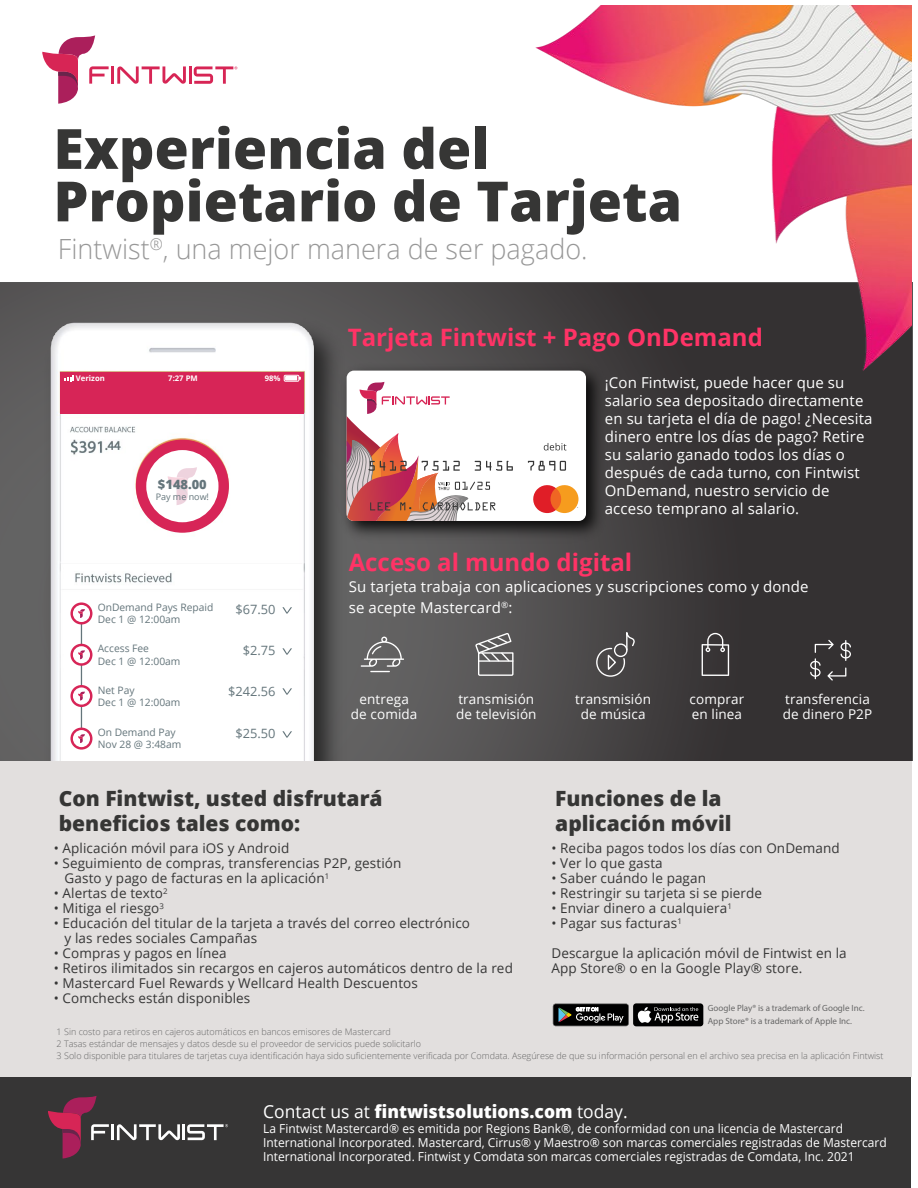
<style>
.page{position:relative;width:918px;height:1188px;background:#fff}
.page>*{position:absolute;margin:0;border:0;box-sizing:border-box;transform-origin:0 0}
.t1{font:800 55.5px/52.5px "Open Sans";color:#363635}
.t2{font:300 27.9px "Open Sans";color:#989898}
.t3{font:700 24px "Open Sans";color:#f36}
.t4{font:800 21px/25.2px "Open Sans";color:#363635}
.t5{font:800 18px "Open Sans";color:#fff}
.t6{font:15px/18px "Open Sans";letter-spacing:.01em;color:#fff}
.t7{font:13.5px/15px "Open Sans";letter-spacing:.01em;color:#363636}
.t8{font:13.5px/15px "Open Sans";letter-spacing:.01em;color:#fff}
.t9{font:12.9px "Open Sans";color:#64757b}
.t10{font:800 12.9px "Open Sans";color:#64757b}
.t11{font:12.3px/14.4px "Open Sans";color:#fff}
.t12{font:10.2px/12.3px "Open Sans";color:#64757b}
.t13{font:300 9px/12.1px "Open Sans";color:#676767}
.t14{font:9px "Myriad Pro";color:#676767}
.t15{font:9px "Open Sans";color:#64757b}
.t16{font:700 7.65px "Open Sans";color:#fff}
.s1{font-weight:400}
</style>
<div class="page">
<svg style="left:0;top:283px;width:911px;height:478px;background:#464344"></svg>
<img style="left:528px;top:5px;width:383px;height:384px">
<hr style="left:189px;top:66px;width:3px;height:18px;background:#d72555">
<svg style="left:42px;top:35px;width:144px;height:69px"></svg>
<svg style="left:194px;top:66px;width:43px;height:18px"></svg>
<img style="left:325px;top:314px;width:26px;height:447px">
<img style="left:29px;top:309px;width:296px;height:452px">
<div style="left:61px;top:372px;width:243px;height:42px;background:#d72557"></div>
<div style="left:284px;top:375px;width:15px;height:6px;border:1px solid #fff"></div>
<svg style="left:285px;top:376px;width:16px;height:5px"></svg>
<svg style="left:64px;top:375px;width:10px;height:6px"></svg>
<div style="left:136px;top:440px;width:93px;height:93px;background:#d72557;border-radius:50%"></div>
<div style="left:146px;top:450px;width:73px;height:72px;background:#fff;border-radius:50%"></div>
<svg style="left:168px;top:467px;width:29px;height:38px"></svg>
<div style="left:65px;top:594px;width:234px;height:150px;background:#fff"></div>
<hr style="left:81px;top:622px;width:1px;height:108px;background:#64757b">
<svg style="left:70px;top:644px;width:22px;height:22px"></svg>
<div style="left:73px;top:646px;width:17px;height:17px;background:#fff;border-radius:50%"></div>
<svg style="left:78px;top:650px;width:7px;height:9px"></svg>
<svg style="left:70px;top:685px;width:22px;height:22px"></svg>
<svg style="left:73px;top:687px;width:17px;height:18px"></svg>
<svg style="left:78px;top:692px;width:7px;height:9px"></svg>
<svg style="left:70px;top:728px;width:22px;height:22px"></svg>
<div style="left:73px;top:730px;width:17px;height:17px;background:#fff;border-radius:50%"></div>
<svg style="left:78px;top:734px;width:7px;height:9px"></svg>
<svg style="left:70px;top:602px;width:22px;height:22px"></svg>
<div style="left:73px;top:605px;width:17px;height:17px;background:#fff;border-radius:50%"></div>
<svg style="left:78px;top:609px;width:7px;height:9px"></svg>
<svg style="left:282px;top:607px;width:10px;height:7px"></svg>
<svg style="left:282px;top:648px;width:10px;height:7px"></svg>
<svg style="left:282px;top:688px;width:10px;height:7px"></svg>
<svg style="left:282px;top:731px;width:10px;height:7px"></svg>
<svg style="left:361px;top:637px;width:43px;height:35px;background:#7c7b7b"></svg>
<svg style="left:474px;top:632px;width:40px;height:45px;background:#7c7b7c"></svg>
<svg style="left:595px;top:633px;width:41px;height:44px;background:#5f5d5d"></svg>
<svg style="left:702px;top:633px;width:27px;height:43px"></svg>
<svg style="left:810px;top:640px;width:41px;height:41px;background:#514e4f"></svg>
<img style="left:334px;top:358px;width:277px;height:188px">
<div style="left:347px;top:371px;width:239px;height:150px;background:#fff;border-radius:7px"></div>
<svg style="left:533px;top:485px;width:45px;height:29px"></svg>
<svg style="left:528px;top:461px;width:38px;height:10px"></svg>
<svg style="left:544px;top:443px;width:22px;height:8px"></svg>
<svg style="left:347px;top:382px;width:166px;height:139px"></svg>
<div style="left:0;top:1074px;width:911px;height:114px;background:#363535"></div>
<div style="left:0;top:761px;width:911px;height:315px;background:#e2dfde"></div>
<svg style="left:553px;top:1004px;width:76px;height:22px;background:#2e302e"></svg>
<div style="left:633px;top:1003px;width:70px;height:23px;background:#000;border-radius:3px"></div>
<svg style="left:637px;top:1007px;width:61px;height:16px"></svg>
<svg style="left:48px;top:1096px;width:180px;height:63px"></svg>
<h1 class="t1" style="left:53px;top:120px;width:630px">Experiencia del<br>Propietario de Tarjeta</h1>
<h2 class="t2" style="left:58px;top:230px;width:531px">Fintwist<sup>®</sup>, una mejor manera de ser pagado.</h2>
<p class="t16" style="left:76px;top:373px;width:30px">Verizon</p>
<p class="t16" style="left:168px;top:373px;width:31px">7:27 PM</p>
<p class="t16" style="left:265px;top:373px;width:17px">98%</p>
<p class="t10" style="left:158px;top:474px;width:50px">$148.00</p>
<p class="t15" style="left:156px;top:490px;width:55px">Pay me now!</p>
<p class="t12" style="left:98px;top:601px;width:117px">OnDemand Pays Repaid<br>Dec 1 @ 12:00am</p>
<p class="t12" style="left:98px;top:642px;width:84px">Access Fee<br>Dec 1 @ 12:00am</p>
<p class="t12" style="left:98px;top:684px;width:84px">Net Pay<br>Dec 1 @ 12:00am</p>
<p class="t12" style="left:98px;top:725px;width:85px">On Demand Pay<br>Nov 28 @ 3:48am</p>
<p class="t9" style="left:236px;top:600px;width:42px">$67.50</p>
<p class="t9" style="left:243px;top:641px;width:34px">$2.75</p>
<p class="t9" style="left:228px;top:682px;width:49px">$242.56</p>
<p class="t9" style="left:236px;top:725px;width:42px">$25.50</p>
<h3 class="t3" style="left:348px;top:320px;width:417px">Tarjeta Fintwist + Pago OnDemand</h3>
<p class="t6" style="left:605px;top:374px;width:269px">¡Con Fintwist, puede hacer que su salario sea depositado directamente en su tarjeta el día de pago! ¿Necesita dinero entre los días de pago? Retire su salario ganado todos los días o después de cada turno, con Fintwist OnDemand, nuestro servicio de acceso temprano al salario.</p>
<h3 class="t3" style="left:349px;top:545px;width:285px">Acceso al mundo digital</h3>
<p class="t6" style="left:349px;top:575px;width:461px;line-height:21px">Su tarjeta trabaja con aplicaciones y suscripciones como y donde se acepte Mastercard<sup>®</sup>:</p>
<p class="t8" style="left:351px;top:692px;width:68px;text-align:center">entrega de comida</p>
<p class="t8" style="left:456px;top:692px;width:82px">transmisión de televisión</p>
<p class="t8" style="left:575px;top:692px;width:77px;text-align:center">transmisión de música</p>
<p class="t8" style="left:690px;top:692px;width:56px">comprar en linea</p>
<p class="t8" style="left:783px;top:692px;width:91px">transferencia de dinero P2P</p>
<h3 class="t4" style="left:59px;top:785px;width:325px">Con Fintwist, usted disfrutará beneficios tales como:</h3>
<p class="t7" style="left:54px;top:841px;width:237px">• Aplicación móvil para iOS y Android</p>
<p class="t7" style="left:65px;top:856px;width:338px;text-indent:-11px">• Seguimiento de compras, transferencias P2P, gestión<br>Gasto y pago de facturas en la aplicación<sup>1</sup></p>
<p class="t7" style="left:54px;top:886px;width:115px">• Alertas de texto<sup>2</sup></p>
<p class="t7" style="left:54px;top:901px;width:112px">• Mitiga el riesgo<sup>3</sup></p>
<p class="t7" style="left:65px;top:916px;width:407px;text-indent:-11px">• Educación del titular de la tarjeta a través del correo electrónico y las redes sociales Campañas</p>
<p class="t7" style="left:54px;top:946px;width:174px">• Compras y pagos en línea</p>
<p class="t7" style="left:54px;top:961px;width:461px">• Retiros ilimitados sin recargos en cajeros automáticos dentro de la red</p>
<p class="t7" style="left:54px;top:976px;width:366px">• Mastercard Fuel Rewards y Wellcard Health Descuentos</p>
<p class="t7" style="left:54px;top:991px;width:198px">• Comchecks están disponibles</p>
<p class="t13" style="left:57px;top:1025px;width:828px">1 Sin costo para retiros en cajeros automáticos en bancos emisores de Mastercard<br>2 Tasas estándar de mensajes y datos desde su el proveedor de servicios puede solicitarlo<br>3 Solo disponible para titulares de tarjetas cuya identificación haya sido suficientemente verificada por Comdata. Asegúrese de que su información personal en el archivo sea precisa en la aplicación Fintwist</p>
<h3 class="t4" style="left:555px;top:785px;width:178px">Funciones de la aplicación móvil</h3>
<p class="t7" style="left:551px;top:841px;width:290px">• Reciba pagos todos los días con OnDemand</p>
<p class="t7" style="left:551px;top:856px;width:113px">• Ver lo que gasta</p>
<p class="t7" style="left:551px;top:871px;width:156px">• Saber cuándo le pagan</p>
<p class="t7" style="left:551px;top:886px;width:212px">• Restringir su tarjeta si se pierde</p>
<p class="t7" style="left:551px;top:901px;width:182px">• Enviar dinero a cualquiera<sup>1</sup></p>
<p class="t7" style="left:551px;top:916px;width:132px">• Pagar sus facturas<sup>1</sup></p>
<p class="t7" style="left:551px;top:946px;width:297px">Descargue la aplicación móvil de Fintwist en la<br>App Store® o en la Google Play® store.</p>
<p class="t14" style="left:708px;top:1003px;width:158px">Google Play® is a trademark of Google Inc.</p>
<p class="t14" style="left:708px;top:1016px;width:146px">App Store® is a trademark of Apple Inc.</p>
<h3 class="t5" style="left:263px;top:1098px;width:366px"><span class="s1">Contact us at</span> fintwistsolutions.com <span class="s1">today.</span></h3>
<p class="t11" style="left:263px;top:1121px;width:625px">La Fintwist Mastercard® es emitida por Regions Bank®, de conformidad con una licencia de Mastercard<br>International Incorporated. Mastercard, Cirrus® y Maestro® son marcas comerciales registradas de Mastercard<br>International Incorporated. Fintwist y Comdata son marcas comerciales registradas de Comdata, Inc. 2021</p>
</div>
